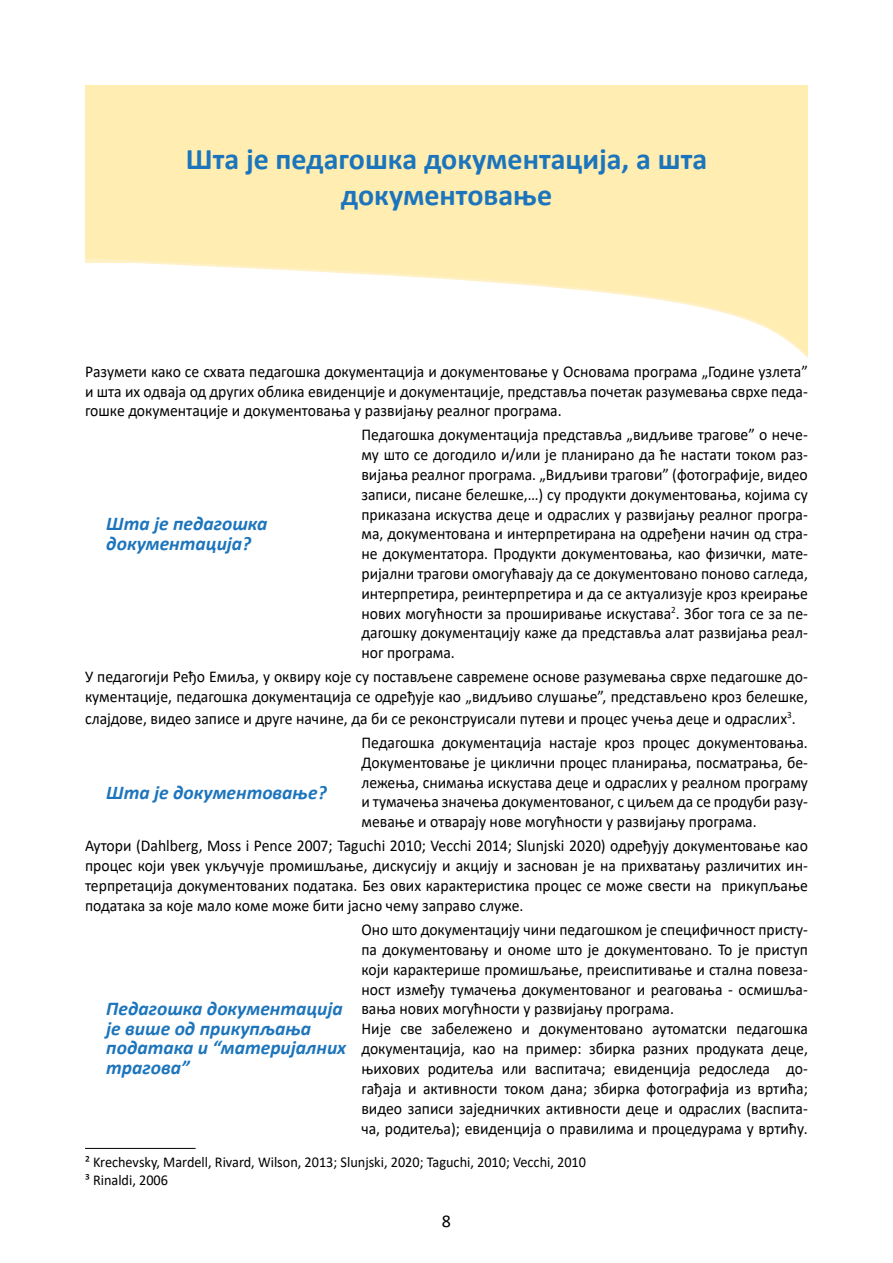
<style>
.page{position:relative;width:893px;height:1263px;background:#fff}
.page>*{position:absolute;margin:0;border:0;box-sizing:border-box;transform-origin:0 0}
.t1{font:700 30px/36px "Calibri";color:#1c75bc;text-align:center}
.t2{font:italic 700 19.5px/19.5px "Calibri";color:#1c75bc}
.t3{font:18px "Calibri";color:#000}
.t4{font:16.5px/19.8px "Calibri";color:#000;text-align:justify;scale:.95 1}
.t5{font:15px/18px "Calibri";color:#000;scale:.95 1}
</style>
<div class="page">
<div style="left:85px;top:85px;width:723px;height:27px;background:#ffedb2"></div>
<div style="left:85px;top:112px;width:723px;height:62px;background:#ffedb2"></div>
<svg style="left:85px;top:219px;width:723px;height:139px"></svg>
<div style="left:85px;top:172px;width:723px;height:47px;background:#ffedb2"></div>
<hr style="left:85px;top:1148px;width:111px;height:1px;background:#000">
<h1 class="t1" style="left:186px;top:141px;width:523px">Шта је педагошка документација, а шта документовање</h1>
<p class="t4" style="left:85px;top:361px;width:762px">Разумети како се схвата педагошка документација и документовање у Основама програма „Године узлета” и шта их одваја од других облика евиденције и документације, представља почетак разумевања сврхе педа&shy;гошке документације и документовања у развијању реалног програма.</p>
<p class="t4" style="left:361px;top:425px;width:471px">Педагошка документација представља „видљиве трагове” о нече&shy;му што се догодило и/или је планирано да ће настати током раз&shy;вијања реалног програма. „Видљиви трагови” (фотографије, видео записи, писане белешке,…) су продукти документовања, којима су приказана искуства деце и одраслих у развијању реалног програ&shy;ма, документована и интерпретирана на одређени начин од стра&shy;не документатора. Продукти документовања, као физички, мате&shy;ријални трагови омогућавају да се документовано поново сагледа, интерпретира, реинтерпретира и да се актуализује кроз креирање нових могућности за проширивање искустава<sup>2</sup>. Због тога се за пе&shy;дагошку документацију каже да представља алат развијања реал&shy;ног програма.</p>
<p class="t4" style="left:85px;top:666px;width:762px">У педагогији Ређо Емиља, у оквиру које су постављене савремене основе разумевања сврхе педагошке до&shy;кументације, педагошка документација се одређује као „видљиво слушање”, представљено кроз белешке,</p>
<p class="t4" style="left:361px;top:706px;width:471px;line-height:24px;text-indent:-276px">слајдове, видео записе и друге начине, да би се реконструисали путеви и процес учења деце и одраслих<sup>3</sup>.<br>Педагошка документација настаје кроз процес документовања.</p>
<p class="t4" style="left:361px;top:752px;width:471px">Документовање је циклични процес планирања, посматрања, бе&shy;лежења, снимања искустава деце и одраслих у реалном програму и тумачења значења документованог, с циљем да се продуби разу&shy;мевање и отварају нове могућности у развијању програма.</p>
<p class="t4" style="left:85px;top:835px;width:762px">Аутори (Dahlberg, Moss i Pence 2007; Taguchi 2010; Vecchi 2014; Slunjski 2020) одређују документовање као процес који увек укључује промишљање, дискусију и акцију и заснован је на прихватању различитих ин&shy;терпретација документованих података. Без ових карактеристика процес се може свести на прикупљање података за које мало коме може бити јасно чему заправо служе.</p>
<p class="t4" style="left:361px;top:919px;width:471px;text-align:left">Оно што документацију чини педагошком је специфичност присту&shy;па документовању и ономе што је документовано. То је приступ који карактерише промишљање, преиспитивање и стална повеза&shy;ност између тумачења документованог и реаговања - осмишља&shy;вања нових могућности у развијању програма.<br>Није све забележено и документовано аутоматски педагошка документација, као на пример: збирка разних продуката деце, њихових родитеља или васпитача; евиденција редоследа до&shy;гађаја и активности током дана; збирка фотографија из вртића; видео записи заједничких активности деце и одраслих (васпита&shy;ча, родитеља); евиденција о правилима и процедурама у вртићу.</p>
<p class="t5" style="left:85px;top:1152px;width:529px">2 Krechevsky, Mardell, Rivard, Wilson, 2013; Slunjski, 2020; Taguchi, 2010; Vecchi, 2010<br>3 Rinaldi, 2006</p>
<p class="t3" style="left:442px;top:1209px;width:11px">8</p>
<p class="t2" style="left:106px;top:513px;width:163px">Шта је педагошка документација?</p>
<p class="t2" style="left:106px;top:782px;width:222px">Шта је документовање?</p>
<p class="t2" style="left:106px;top:998px;width:241px">Педагошка документација је више од прикупљања података и “материјалних трагова”</p>
</div>
